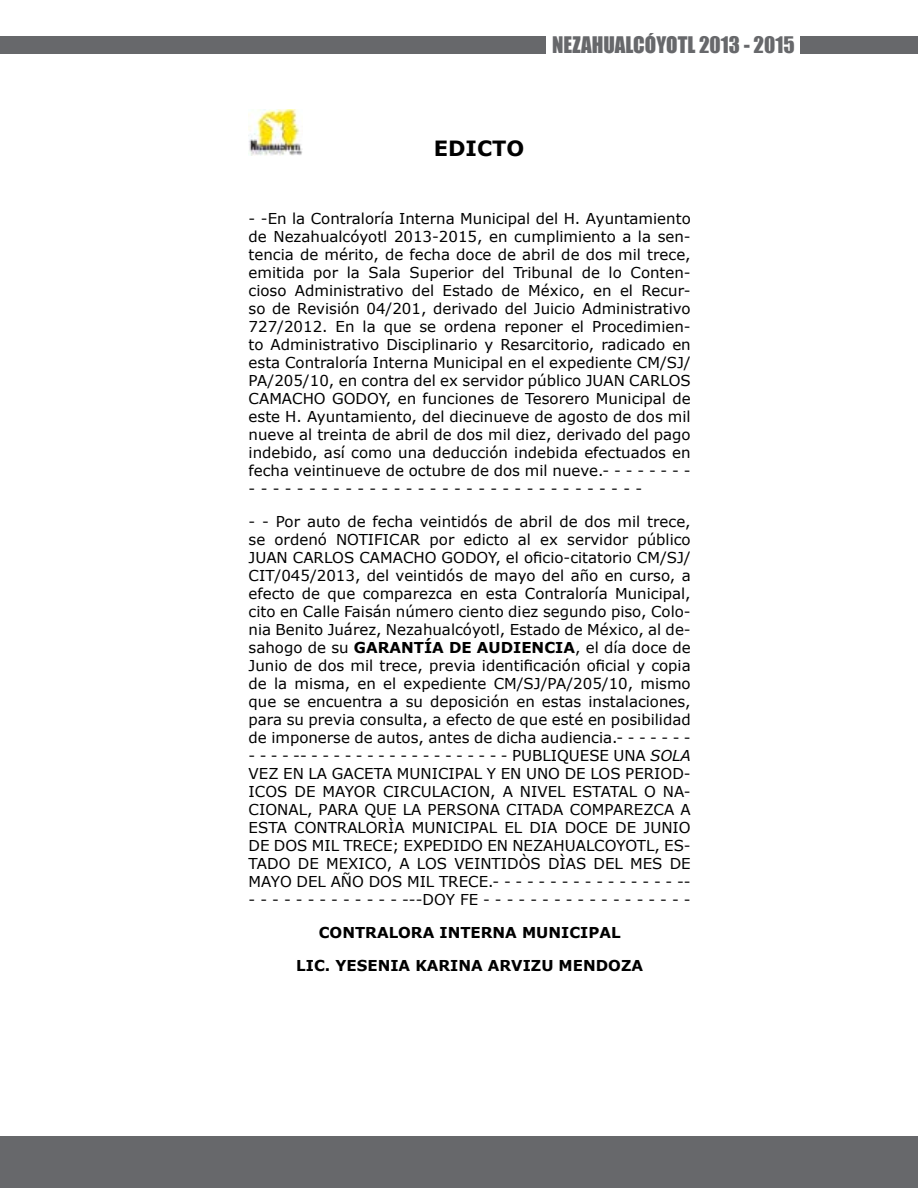
<style>
.page{position:relative;width:918px;height:1188px;background:#fff}
.page>*{position:absolute;margin:0;border:0;box-sizing:border-box;transform-origin:0 0}
.t1{font:21px "Impact";color:#67686b}
.t2{font:700 21px "Verdana";color:#000}
.t3{font:15px/18px "Verdana";color:#000;text-align:justify}
.t4{font:700 15px "Verdana";color:#000}
.s1{font-weight:700}
.s2{font-style:italic}
</style>
<div class="page">
<div style="left:0;top:1136px;width:918px;height:52px;background:#67686b"></div>
<div style="left:800px;top:36px;width:118px;height:18px;background:#67686b"></div>
<div style="left:0;top:36px;width:546px;height:18px;background:#67686b"></div>
<img style="left:249px;top:109px;width:53px;height:47px">
<h1 class="t1" style="left:552px;top:28px;width:244px">NEZAHUALCÓYOTL 2013 - 2015</h1>
<h1 class="t2" style="left:434px;top:133px;width:92px">EDICTO</h1>
<p class="t3" style="left:249px;top:209px;width:444px">- -En la Contraloría Interna Municipal del H. Ayuntamiento de Nezahualcóyotl 2013-2015, en cumplimiento a la sen&shy;tencia de mérito, de fecha doce de abril de dos mil trece, emitida por la Sala Superior del Tribunal de lo Conten&shy;cioso Administrativo del Estado de México, en el Recur&shy;so de Revisión 04/201, derivado del Juicio Administrativo 727/2012. En la que se ordena reponer el Procedimien&shy;to Administrativo Disciplinario y Resarcitorio, radicado en esta Contraloría Interna Municipal en el expediente CM/SJ/ PA/205/10, en contra del ex servidor público JUAN CARLOS CAMACHO GODOY, en funciones de Tesorero Municipal de este H. Ayuntamiento, del diecinueve de agosto de dos mil nueve al treinta de abril de dos mil diez, derivado del pago indebido, así como una deducción indebida efectuados en fecha veintinueve de octubre de dos mil nueve.- - - - - - - -</p>
<p class="t3" style="left:249px;top:479px;width:395px">- - - - - - - - - - - - - - - - - - - - - - - - - - - - - - - - -</p>
<p class="t3" style="left:249px;top:512px;width:444px">- - Por auto de fecha veintidós de abril de dos mil trece, se ordenó NOTIFICAR por edicto al ex servidor público JUAN CARLOS CAMACHO GODOY, el oficio-citatorio CM/SJ/ CIT/045/2013, del veintidós de mayo del año en curso, a efecto de que comparezca en esta Contraloría Municipal, cito en Calle Faisán número ciento diez segundo piso, Colo&shy;nia Benito Juárez, Nezahualcóyotl, Estado de México, al de&shy;sahogo de su <span class="s1">GARANTÍA DE AUDIENCIA</span>, el día doce de Junio de dos mil trece, previa identificación oficial y copia de la misma, en el expediente CM/SJ/PA/205/10, mismo que se encuentra a su deposición en estas instalaciones, para su previa consulta, a efecto de que esté en posibilidad de imponerse de autos, antes de dicha audiencia.- - - - - - -</p>
<p class="t3" style="left:249px;top:746px;width:444px">- - - - -- - - - - - - - - - - - - - - - - - - PUBLIQUESE UNA <span class="s2">SOLA </span>VEZ EN LA GACETA MUNICIPAL Y EN UNO DE LOS PERIOD-ICOS DE MAYOR CIRCULACION, A NIVEL ESTATAL O NA-CIONAL, PARA QUE LA PERSONA CITADA COMPAREZCA A ESTA CONTRALORÌA MUNICIPAL EL DIA DOCE DE JUNIO DE DOS MIL TRECE; EXPEDIDO EN NEZAHUALCOYOTL, ES-TADO DE MEXICO, A LOS VEINTIDÒS DÌAS DEL MES DE MAYO DEL AÑO DOS MIL TRECE.- - - - - - - - - - - - - - - - --</p>
<p class="t3" style="left:249px;top:890px;width:444px">- - - - - - - - - - - - - ---DOY FE - - - - - - - - - - - - - - - - - -</p>
<p class="t4" style="left:319px;top:922px;width:303px">CONTRALORA INTERNA MUNICIPAL</p>
<p class="t4" style="left:296px;top:955px;width:348px">LIC. YESENIA KARINA ARVIZU MENDOZA</p>
</div>
